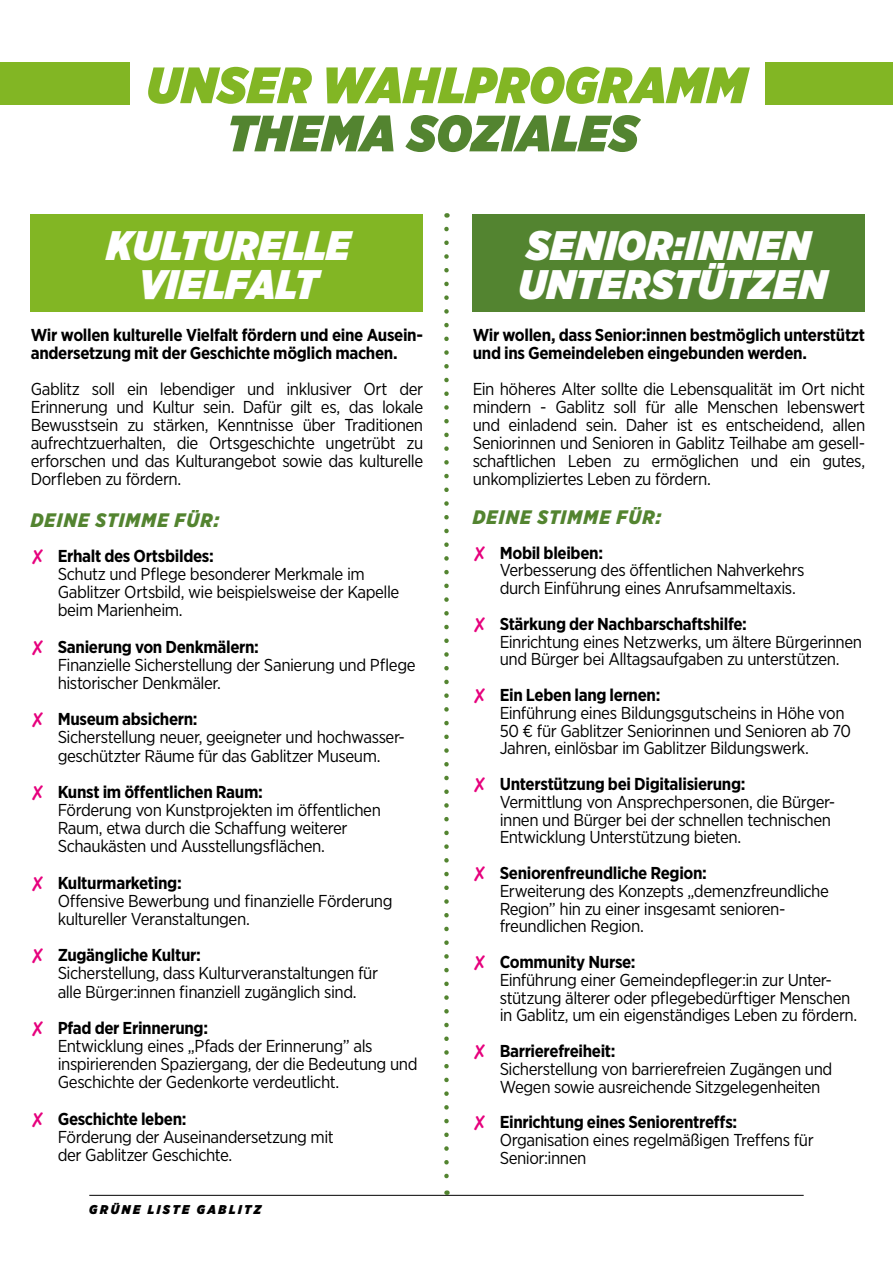
<style>
.page{position:relative;width:893px;height:1263px;background:#fff}
.page>*{position:absolute;margin:0;border:0;box-sizing:border-box;transform-origin:0 0}
.t1{font:italic 900 51px "Gotham Narrow";letter-spacing:.02em;color:#82b624}
.t2{font:italic 900 51px "Gotham Narrow";letter-spacing:.01em;color:#538430}
.t3{font:italic 900 41.25px/39px "Gotham Narrow";letter-spacing:.015em;color:#fff;text-align:center}
.t4{font:italic 900 19.5px "Gotham Narrow";letter-spacing:.06em;color:#538430}
.t5{font:17.25px/17.9px "Gotham Narrow";letter-spacing:-.025em;color:#000}
.t6{font:700 17.25px/18px "Gotham Narrow";letter-spacing:-.02em;color:#000}
.t7{font:italic 900 12.75px "Gotham Narrow";letter-spacing:.195em;color:#000}
.s1{color:#e6007d}
.s2{font-weight:700}
</style>
<div class="page">
<hr style="left:89px;top:1195px;width:715px;height:1px;background:#000">
<div style="left:0;top:62px;width:130px;height:43px;background:#82b624"></div>
<svg style="left:444px;top:229px;width:5px;height:966px"></svg>
<div style="left:31px;top:214px;width:392px;height:98px;background:#82b624"></div>
<div style="left:473px;top:214px;width:392px;height:98px;background:#538430"></div>
<div style="left:765px;top:62px;width:128px;height:43px;background:#82b624"></div>
<h1 class="t1" style="left:147px;top:51px;width:601px">UNSER WAHLPROGRAMM</h1>
<h1 class="t2" style="left:227px;top:99px;width:413px">THEMA SOZIALES</h1>
<h2 class="t3" style="left:107px;top:225px;width:245px">KULTURELLE<br>VIELFALT</h2>
<p class="t6" style="left:31px;top:326px;width:394px">Wir wollen kulturelle Vielfalt fördern und eine Ausein&shy;andersetzung mit der Geschichte möglich machen.</p>
<p class="t5" style="left:31px;top:380px;width:394px;text-align:justify">Gablitz soll ein lebendiger und inklusiver Ort der Erinnerung und Kultur sein. Dafür gilt es, das lokale Bewusstsein zu stärken, Kenntnisse über Traditionen aufrechtzuerhalten, die Ortsgeschichte ungetrübt zu erforschen und das Kulturangebot sowie das kulturelle Dorfleben zu fördern.</p>
<p class="t4" style="left:31px;top:507px;width:190px">DEINE STIMME FÜR:</p>
<p class="t5" style="left:58px;top:546px;width:343px;text-indent:-27px"><span class="s1">✘</span> <span class="s2">Erhalt des Ortsbildes:<br></span>Schutz und Pflege besonderer Merkmale im Gablitzer Ortsbild, wie beispielsweise der Kapelle beim Marienheim.</p>
<p class="t5" style="left:58px;top:637px;width:359px;text-indent:-27px"><span class="s1">✘</span> <span class="s2">Sanierung von Denkmälern:<br></span>Finanzielle Sicherstellung der Sanierung und Pflege historischer Denkmäler.</p>
<p class="t5" style="left:58px;top:710px;width:349px;text-indent:-27px"><span class="s1">✘</span> <span class="s2">Museum absichern:<br></span>Sicherstellung neuer, geeigneter und hochwasser&shy;geschützter Räume für das Gablitzer Museum.</p>
<p class="t5" style="left:58px;top:782px;width:325px;text-indent:-27px"><span class="s1">✘</span> <span class="s2">Kunst im öffentlichen Raum:<br></span>Förderung von Kunstprojekten im öffentlichen Raum, etwa durch die Schaffung weiterer Schaukästen und Ausstellungsflächen.</p>
<p class="t5" style="left:58px;top:873px;width:336px;text-indent:-27px"><span class="s1">✘</span> <span class="s2">Kulturmarketing:<br></span>Offensive Bewerbung und finanzielle Förderung kultureller Veranstaltungen.</p>
<p class="t5" style="left:58px;top:946px;width:322px;text-indent:-27px"><span class="s1">✘</span> <span class="s2">Zugängliche Kultur:<br></span>Sicherstellung, dass Kulturveranstaltungen für alle Bürger:innen finanziell zugänglich sind.</p>
<p class="t5" style="left:58px;top:1018px;width:361px;text-indent:-27px"><span class="s1">✘</span> <span class="s2">Pfad der Erinnerung:<br></span>Entwicklung eines „Pfads der Erinnerung” als inspirierenden Spaziergang, der die Bedeutung und Geschichte der Gedenkorte verdeutlicht.</p>
<p class="t5" style="left:58px;top:1109px;width:278px;text-indent:-27px"><span class="s1">✘</span> <span class="s2">Geschichte leben:<br></span>Förderung der Auseinandersetzung mit der Gablitzer Geschichte.</p>
<p class="t7" style="left:89px;top:1200px;width:173px">GRÜNE LISTE GABLITZ</p>
<h2 class="t3" style="left:519px;top:225px;width:309px;text-align:left">SENIOR:INNEN<br>UNTERSTÜTZEN</h2>
<p class="t6" style="left:473px;top:326px;width:394px">Wir wollen, dass Senior:innen bestmöglich unterstützt und ins Gemeindeleben eingebunden werden.</p>
<p class="t5" style="left:473px;top:380px;width:394px;text-align:justify">Ein höheres Alter sollte die Lebensqualität im Ort nicht mindern - Gablitz soll für alle Menschen lebenswert und einladend sein. Daher ist es entscheidend, allen Seniorinnen und Senioren in Gablitz Teilhabe am gesell&shy;schaftlichen Leben zu ermöglichen und ein gutes, unkompliziertes Leben zu fördern.</p>
<p class="t4" style="left:473px;top:504px;width:190px">DEINE STIMME FÜR:</p>
<p class="t5" style="left:500px;top:543px;width:306px;text-indent:-27px"><span class="s1">✘</span> <span class="s2">Mobil bleiben:<br></span>Verbesserung des öffentlichen Nahverkehrs durch Einführung eines Anrufsammeltaxis.</p>
<p class="t5" style="left:500px;top:614px;width:364px;text-indent:-27px"><span class="s1">✘</span> <span class="s2">Stärkung der Nachbarschaftshilfe:<br></span>Einrichtung eines Netzwerks, um ältere Bürgerinnen und Bürger bei Alltagsaufgaben zu unterstützen.</p>
<p class="t5" style="left:500px;top:686px;width:353px;text-indent:-27px"><span class="s1">✘</span> <span class="s2">Ein Leben lang lernen:<br></span>Einführung eines Bildungsgutscheins in Höhe von 50 € für Gablitzer Seniorinnen und Senioren ab 70<br>Jahren, einlösbar im Gablitzer Bildungswerk.</p>
<p class="t5" style="left:500px;top:775px;width:337px;text-indent:-27px"><span class="s1">✘</span> <span class="s2">Unterstützung bei Digitalisierung:<br></span>Vermittlung von Ansprechpersonen, die Bürger&shy;innen und Bürger bei der schnellen technischen Entwicklung Unterstützung bieten.</p>
<p class="t5" style="left:500px;top:864px;width:331px;text-indent:-27px"><span class="s1">✘</span> <span class="s2">Seniorenfreundliche Region:<br></span>Erweiterung des Konzepts „demenzfreundliche Region” hin zu einer insgesamt senioren&shy;freundlichen Region.</p>
<p class="t5" style="left:500px;top:953px;width:359px;text-indent:-27px"><span class="s1">✘</span> <span class="s2">Community Nurse:<br></span>Einführung einer Gemeindepfleger:in zur Unter&shy;stützung älterer oder pflegebedürftiger Menschen in Gablitz, um ein eigenständiges Leben zu fördern.</p>
<p class="t5" style="left:500px;top:1042px;width:334px;text-indent:-27px"><span class="s1">✘</span> <span class="s2">Barrierefreiheit:<br></span>Sicherstellung von barrierefreien Zugängen und<br>Wegen sowie ausreichende Sitzgelegenheiten</p>
<p class="t5" style="left:500px;top:1113px;width:316px;text-indent:-27px"><span class="s1">✘</span> <span class="s2">Einrichtung eines Seniorentreffs:<br></span>Organisation eines regelmäßigen Treffens für<br>Senior:innen</p>
</div>
